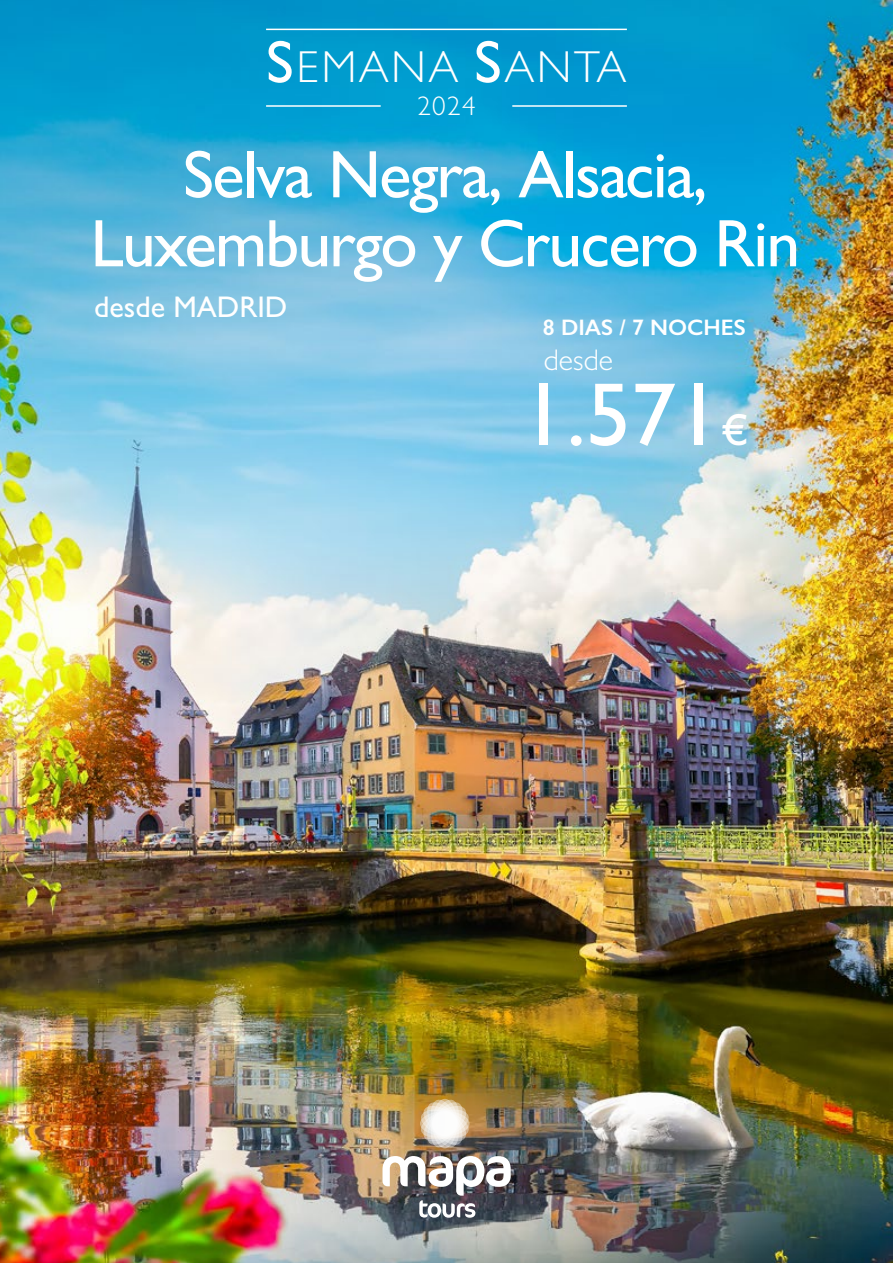
<style>
.page{position:relative;width:893px;height:1263px;background:#fff}
.page>*{position:absolute;margin:0;border:0;box-sizing:border-box;transform-origin:0 0}
.t1{font:500 90px "Gill Sans";color:#fff}
.t2{font:500 67.5px/69px "Gill Sans";letter-spacing:-.025em;color:#fff;text-align:center}
.t3{font:300 45px "Gill Sans";letter-spacing:.05em;color:#fff}
.t4{font:500 30px "Gill Sans";color:#fff}
.t5{font:300 30px "Gill Sans";color:#fff}
.t6{font:300 27px "Gill Sans";color:#fff}
.t7{font:600 22.5px "Gill Sans";color:#fff}
.s1{font-weight:500;font-size:60px}
.s2{font-size:45px}
</style>
<div class="page">
<img style="left:0;top:0;width:893px;height:1263px">
<svg style="left:421px;top:1100px;width:48px;height:47px"></svg>
<img style="left:382px;top:1156px;width:129px;height:62px">
<hr style="left:266px;top:105px;width:115px;height:2px;background:#fff">
<hr style="left:512px;top:105px;width:115px;height:2px;background:#fff">
<hr style="left:266px;top:29px;width:361px;height:1px;background:#fff">
<p class="t3" style="left:266px;top:40px;width:362px"><span class="s1">S</span>EMANA <span class="s1">S</span>ANTA</p>
<p class="t6" style="left:417px;top:90px;width:60px">2024</p>
<p class="t2" style="left:91px;top:139px;width:711px">Selva Negra, Alsacia,<br>Luxemburgo y Crucero Rin</p>
<p class="t4" style="left:94px;top:289px;width:195px">desde MADRID</p>
<p class="t7" style="left:543px;top:314px;width:204px">8 DIAS / 7 NOCHES</p>
<p class="t5" style="left:544px;top:341px;width:71px">desde</p>
<h1 class="t1" style="left:521px;top:361px;width:229px">1.571<span class="s2">€</span></h1>
</div>
